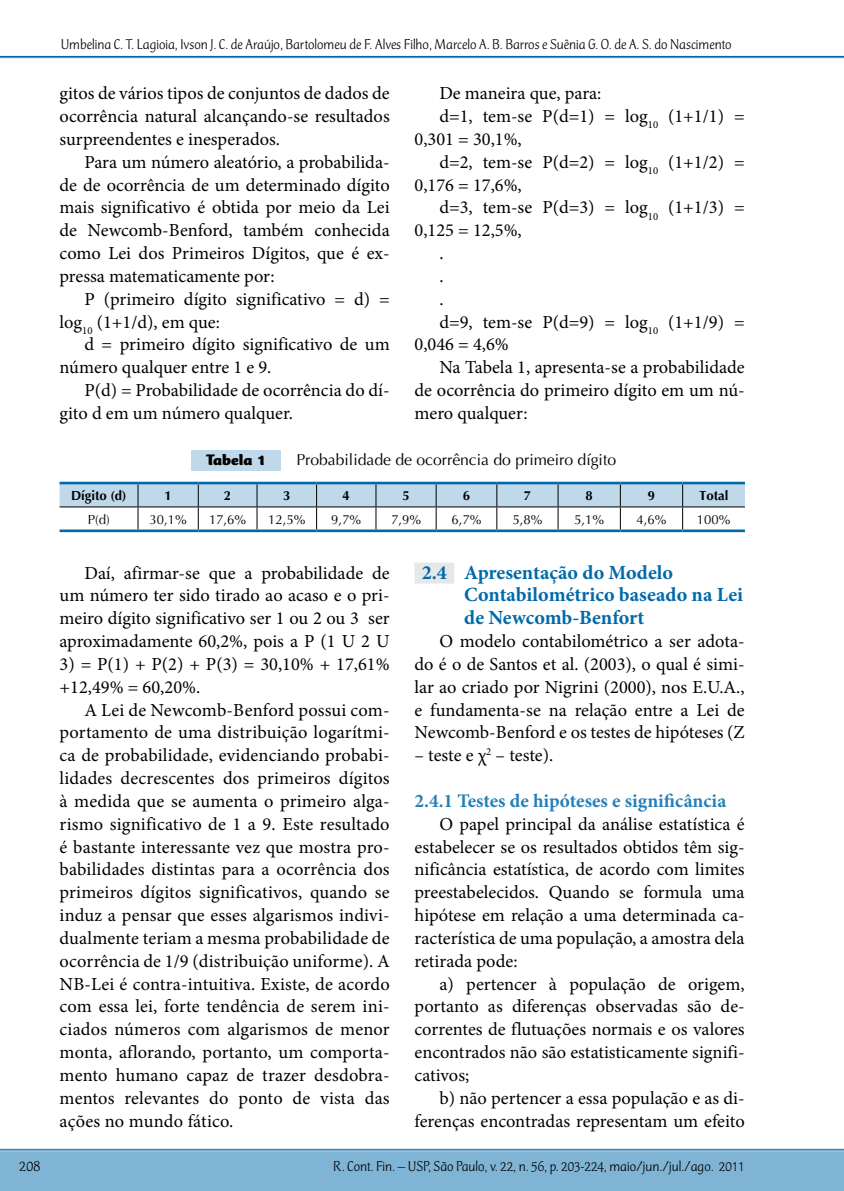
<style>
.page{position:relative;width:844px;height:1191px;background:#fff}
.page>*{position:absolute;margin:0;border:0;box-sizing:border-box;transform-origin:0 0}
.t1{font:700 20.12px/22.8px "Minion Pro";color:#0069aa}
.t2{font:700 19.25px "Minion Pro";color:#267fb7}
.t3{font:18.38px/22.8px "Minion Pro";color:#000;text-align:justify}
.t4{font:15.75px "Optima";color:#000}
.t5{font:900 15.75px "CT Mercurius Std";color:#000}
.t6{font:300 15.75px "CT Mercurius Std";color:#000}
.t7{font:300 14.88px "CT Mercurius Std";color:#000}
.t8{font:13.12px "Optima";color:#000}
.t9{font:700 13.12px "Optima";color:#000}
</style>
<div class="page">
<div style="left:0;top:1151px;width:843px;height:40px;background:#80b4d5"></div>
<hr style="left:0;top:1149px;width:843px;height:2px;background:#e6e7e8">
<hr style="left:0;top:1148px;width:843px;height:2px;background:#3387bb">
<hr style="left:0;top:57px;width:843px;height:2px;background:#e6e7e8">
<hr style="left:0;top:56px;width:843px;height:2px;background:#0069aa">
<div style="left:191px;top:450px;width:89px;height:21px;background:#bfd9ea"></div>
<svg style="left:60px;top:484px;width:684px;height:45px"></svg>
<hr style="left:60px;top:482px;width:78px;height:2px;background:#0069aa">
<hr style="left:138px;top:482px;width:60px;height:2px;background:#0069aa">
<hr style="left:198px;top:482px;width:59px;height:2px;background:#0069aa">
<hr style="left:257px;top:482px;width:59px;height:2px;background:#0069aa">
<hr style="left:316px;top:482px;width:60px;height:2px;background:#0069aa">
<hr style="left:376px;top:482px;width:60px;height:2px;background:#0069aa">
<hr style="left:436px;top:482px;width:60px;height:2px;background:#0069aa">
<hr style="left:496px;top:482px;width:62px;height:2px;background:#0069aa">
<hr style="left:558px;top:482px;width:62px;height:2px;background:#0069aa">
<hr style="left:620px;top:482px;width:62px;height:2px;background:#0069aa">
<hr style="left:682px;top:482px;width:62px;height:2px;background:#0069aa">
<hr style="left:60px;top:529px;width:78px;height:3px;background:#0069aa">
<hr style="left:138px;top:529px;width:60px;height:3px;background:#0069aa">
<hr style="left:198px;top:529px;width:59px;height:3px;background:#0069aa">
<hr style="left:257px;top:529px;width:59px;height:3px;background:#0069aa">
<hr style="left:316px;top:529px;width:60px;height:3px;background:#0069aa">
<hr style="left:376px;top:529px;width:60px;height:3px;background:#0069aa">
<hr style="left:436px;top:529px;width:60px;height:3px;background:#0069aa">
<hr style="left:496px;top:529px;width:62px;height:3px;background:#0069aa">
<hr style="left:558px;top:529px;width:62px;height:3px;background:#0069aa">
<hr style="left:620px;top:529px;width:62px;height:3px;background:#0069aa">
<hr style="left:682px;top:529px;width:62px;height:3px;background:#0069aa">
<div style="left:414px;top:562px;width:40px;height:21px;background:#e6e7e8"></div>
<p class="t7" style="left:61px;top:37px;width:672px">Umbelina C. T. Lagioia, Ivson J. C. de Araújo, Bartolomeu de F. Alves Filho, Marcelo A. B. Barros e Suênia G. O. de A. S. do Nascimento</p>
<p class="t3" style="left:60px;top:82px;width:331px">gitos de vários tipos de conjuntos de dados de ocorrência natural alcançando-se resultados surpreendentes e inesperados.</p>
<p class="t3" style="left:60px;top:151px;width:331px;text-indent:25px">Para um número aleatório, a probabilida&shy;de de ocorrência de um determinado dígito mais significativo é obtida por meio da Lei de Newcomb-Benford, também conhecida como Lei dos Primeiros Dígitos, que é ex&shy;pressa matematicamente por:</p>
<p class="t3" style="left:60px;top:287px;width:331px;text-indent:25px">P (primeiro dígito significativo = d) = log<sub>10</sub> (1+1/d), em que:</p>
<p class="t3" style="left:60px;top:333px;width:331px;text-indent:25px">d = primeiro dígito significativo de um número qualquer entre 1 e 9.</p>
<p class="t3" style="left:60px;top:379px;width:331px;text-indent:25px">P(d) = Probabilidade de ocorrência do dí&shy;gito d em um número qualquer.</p>
<p class="t3" style="left:439px;top:82px;width:163px">De maneira que, para:</p>
<p class="t3" style="left:439px;top:105px;width:307px">d=1, tem-se P(d=1) = log<sub>10</sub> (1+1/1) =</p>
<p class="t3" style="left:414px;top:128px;width:109px">0,301 = 30,1%,</p>
<p class="t3" style="left:439px;top:151px;width:307px">d=2, tem-se P(d=2) = log<sub>10</sub> (1+1/2) =</p>
<p class="t3" style="left:414px;top:173px;width:109px">0,176 = 17,6%,</p>
<p class="t3" style="left:439px;top:196px;width:307px">d=3, tem-se P(d=3) = log<sub>10</sub> (1+1/3) =</p>
<p class="t3" style="left:414px;top:219px;width:109px">0,125 = 12,5%,</p>
<p class="t3" style="left:439px;top:242px;width:6px">.</p>
<p class="t3" style="left:439px;top:265px;width:6px">.</p>
<p class="t3" style="left:439px;top:287px;width:6px">.</p>
<p class="t3" style="left:439px;top:310px;width:307px">d=9, tem-se P(d=9) = log<sub>10</sub> (1+1/9) =</p>
<p class="t3" style="left:414px;top:333px;width:96px">0,046 = 4,6%</p>
<p class="t3" style="left:439px;top:356px;width:307px">Na Tabela 1, apresenta-se a probabilidade</p>
<p class="t3" style="left:414px;top:379px;width:331px">de ocorrência do primeiro dígito em um nú-</p>
<p class="t3" style="left:414px;top:402px;width:114px">mero qualquer:</p>
<p class="t5" style="left:206px;top:451px;width:61px">Tabela 1</p>
<p class="t4" style="left:296px;top:449px;width:321px">Probabilidade de ocorrência do primeiro dígito</p>
<p class="t9" style="left:71px;top:487px;width:57px">Dígito (d)</p>
<p class="t9" style="left:164px;top:487px;width:9px">1</p>
<p class="t9" style="left:224px;top:487px;width:9px">2</p>
<p class="t9" style="left:283px;top:487px;width:9px">3</p>
<p class="t9" style="left:342px;top:487px;width:9px">4</p>
<p class="t9" style="left:402px;top:487px;width:9px">5</p>
<p class="t9" style="left:462px;top:487px;width:9px">6</p>
<p class="t9" style="left:523px;top:487px;width:9px">7</p>
<p class="t9" style="left:585px;top:487px;width:9px">8</p>
<p class="t9" style="left:647px;top:487px;width:9px">9</p>
<p class="t9" style="left:699px;top:487px;width:31px">Total</p>
<p class="t8" style="left:88px;top:511px;width:23px">P(d)</p>
<p class="t8" style="left:149px;top:511px;width:39px">30,1%</p>
<p class="t8" style="left:209px;top:511px;width:39px">17,6%</p>
<p class="t8" style="left:268px;top:511px;width:39px">12,5%</p>
<p class="t8" style="left:331px;top:511px;width:31px">9,7%</p>
<p class="t8" style="left:391px;top:511px;width:31px">7,9%</p>
<p class="t8" style="left:451px;top:511px;width:31px">6,7%</p>
<p class="t8" style="left:512px;top:511px;width:31px">5,8%</p>
<p class="t8" style="left:574px;top:511px;width:31px">5,1%</p>
<p class="t8" style="left:636px;top:511px;width:31px">4,6%</p>
<p class="t8" style="left:696px;top:511px;width:35px">100%</p>
<p class="t3" style="left:60px;top:561px;width:331px;text-indent:25px">Daí, afirmar-se que a probabilidade de um número ter sido tirado ao acaso e o pri&shy;meiro dígito significativo ser 1 ou 2 ou 3 ser aproximadamente 60,2%, pois a P (1 U 2 U</p>
<p class="t3" style="left:60px;top:653px;width:331px">3) = P(1) + P(2) + P(3) = 30,10% + 17,61% +12,49% = 60,20%.</p>
<p class="t3" style="left:60px;top:698px;width:331px;text-indent:25px">A Lei de Newcomb-Benford possui com&shy;portamento de uma distribuição logarítmi&shy;ca de probabilidade, evidenciando probabi&shy;lidades decrescentes dos primeiros dígitos à medida que se aumenta o primeiro alga&shy;rismo significativo de 1 a 9. Este resultado é bastante interessante vez que mostra pro&shy;babilidades distintas para a ocorrência dos primeiros dígitos significativos, quando se induz a pensar que esses algarismos indivi&shy;dualmente teriam a mesma probabilidade de ocorrência de 1/9 (distribuição uniforme). A NB-Lei é contra-intuitiva. Existe, de acordo com essa lei, forte tendência de serem ini&shy;ciados números com algarismos de menor monta, aflorando, portanto, um comporta&shy;mento humano capaz de trazer desdobra&shy;mentos relevantes do ponto de vista das ações no mundo fático.</p>
<p class="t1" style="left:464px;top:560px;width:280px;text-indent:-42px">2.4 Apresentação do Modelo<br>Contabilométrico baseado na Lei de Newcomb-Benfort</p>
<p class="t3" style="left:414px;top:630px;width:331px;text-indent:25px">O modelo contabilométrico a ser adota&shy;do é o de Santos et al. (2003), o qual é simi&shy;lar ao criado por Nigrini (2000), nos E.U.A., e fundamenta-se na relação entre a Lei de Newcomb-Benford e os testes de hipóteses (Z</p>
<p class="t3" style="left:414px;top:744px;width:140px">– teste e χ<sup>2</sup> – teste).</p>
<p class="t2" style="left:414px;top:787px;width:313px">2.4.1 Testes de hipóteses e significância</p>
<p class="t3" style="left:414px;top:812px;width:331px;text-indent:25px">O papel principal da análise estatística é estabelecer se os resultados obtidos têm sig&shy;nificância estatística, de acordo com limites preestabelecidos. Quando se formula uma hipótese em relação a uma determinada ca&shy;racterística de uma população, a amostra dela retirada pode:</p>
<p class="t3" style="left:414px;top:972px;width:331px;text-indent:25px">a) pertencer à população de origem, portanto as diferenças observadas são de&shy;correntes de flutuações normais e os valores encontrados não são estatisticamente signifi&shy;cativos;</p>
<p class="t3" style="left:414px;top:1086px;width:331px;text-align:right">b) não pertencer a essa população e as di&shy;ferenças encontradas representam um efeito</p>
<p class="t6" style="left:19px;top:1157px;width:22px">208</p>
<p class="t7" style="left:333px;top:1158px;width:413px">R. Cont. Fin. – USP, São Paulo, v. 22, n. 56, p. 203-224, maio/jun./jul./ago. 2011</p>
</div>
